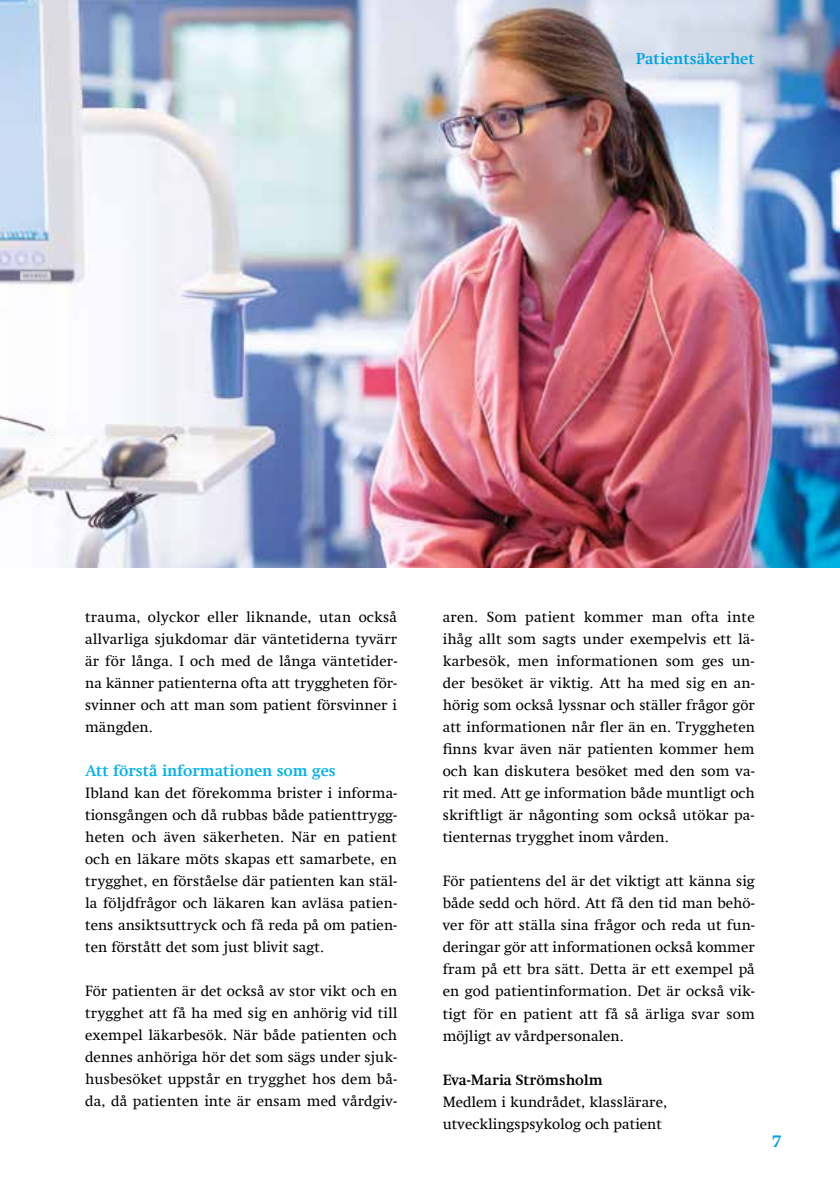
<style>
.page{position:relative;width:840px;height:1191px;background:#fff}
.page>*{position:absolute;margin:0;border:0;box-sizing:border-box;transform-origin:0 0}
.t1{font:700 18px "Swift Com";color:#00a3e2}
.t2{font:700 16px "Swift Com";color:#00b1eb}
.t3{font:700 16px "Swift Com";color:#00a3e2}
.t4{font:15px/22px "Swift Com";color:#000;text-align:justify}
.t5{font:700 15px "Swift Com";color:#000}
</style>
<div class="page">
<img style="left:0;top:0;width:839px;height:567px">
<p class="t3" style="left:635px;top:49px;width:120px">Patientsäkerhet</p>
<p class="t4" style="left:85px;top:606px;width:314px">trauma, olyckor eller liknande, utan också allvarliga sjukdomar där väntetiderna tyvärr är för långa. I och med de långa väntetider&shy;na känner patienterna ofta att tryggheten för&shy;svinner och att man som patient försvinner i mängden.</p>
<p class="t2" style="left:85px;top:761px;width:252px">Att förstå informationen som ges</p>
<p class="t4" style="left:85px;top:782px;width:313px">Ibland kan det förekomma brister i informa&shy;tionsgången och då rubbas både patienttrygg&shy;heten och även säkerheten. När en patient och en läkare möts skapas ett samarbete, en trygghet, en förståelse där patienten kan stäl&shy;la följdfrågor och läkaren kan avläsa patien&shy;tens ansiktsuttryck och få reda på om patien&shy;ten förstått det som just blivit sagt.</p>
<p class="t4" style="left:85px;top:980px;width:313px">För patienten är det också av stor vikt och en trygghet att få ha med sig en anhörig vid till exempel läkarbesök. När både patienten och dennes anhöriga hör det som sägs under sjuk&shy;husbesöket uppstår en trygghet hos dem bå&shy;da, då patienten inte är ensam med vårdgiv-</p>
<p class="t4" style="left:442px;top:606px;width:313px">aren. Som patient kommer man ofta inte ihåg allt som sagts under exempelvis ett lä&shy;karbesök, men informationen som ges un&shy;der besöket är viktig. Att ha med sig en an&shy;hörig som också lyssnar och ställer frågor gör att informationen når fler än en. Tryggheten finns kvar även när patienten kommer hem och kan diskutera besöket med den som va&shy;rit med. Att ge information både muntligt och skriftligt är någonting som också utökar pa&shy;tienternas trygghet inom vården.</p>
<p class="t4" style="left:442px;top:870px;width:314px">För patientens del är det viktigt att känna sig både sedd och hörd. Att få den tid man behö&shy;ver för att ställa sina frågor och reda ut fun&shy;deringar gör att informationen också kommer fram på ett bra sätt. Detta är ett exempel på en god patientinformation. Det är också vik&shy;tigt för en patient att få så ärliga svar som möjligt av vårdpersonalen.</p>
<p class="t5" style="left:442px;top:1070px;width:161px">Eva-Maria Strömsholm</p>
<p class="t4" style="left:442px;top:1090px;width:226px">Medlem i kundrådet, klasslärare, utvecklingspsykolog och patient</p>
<p class="t1" style="left:771px;top:1130px;width:11px">7</p>
</div>
